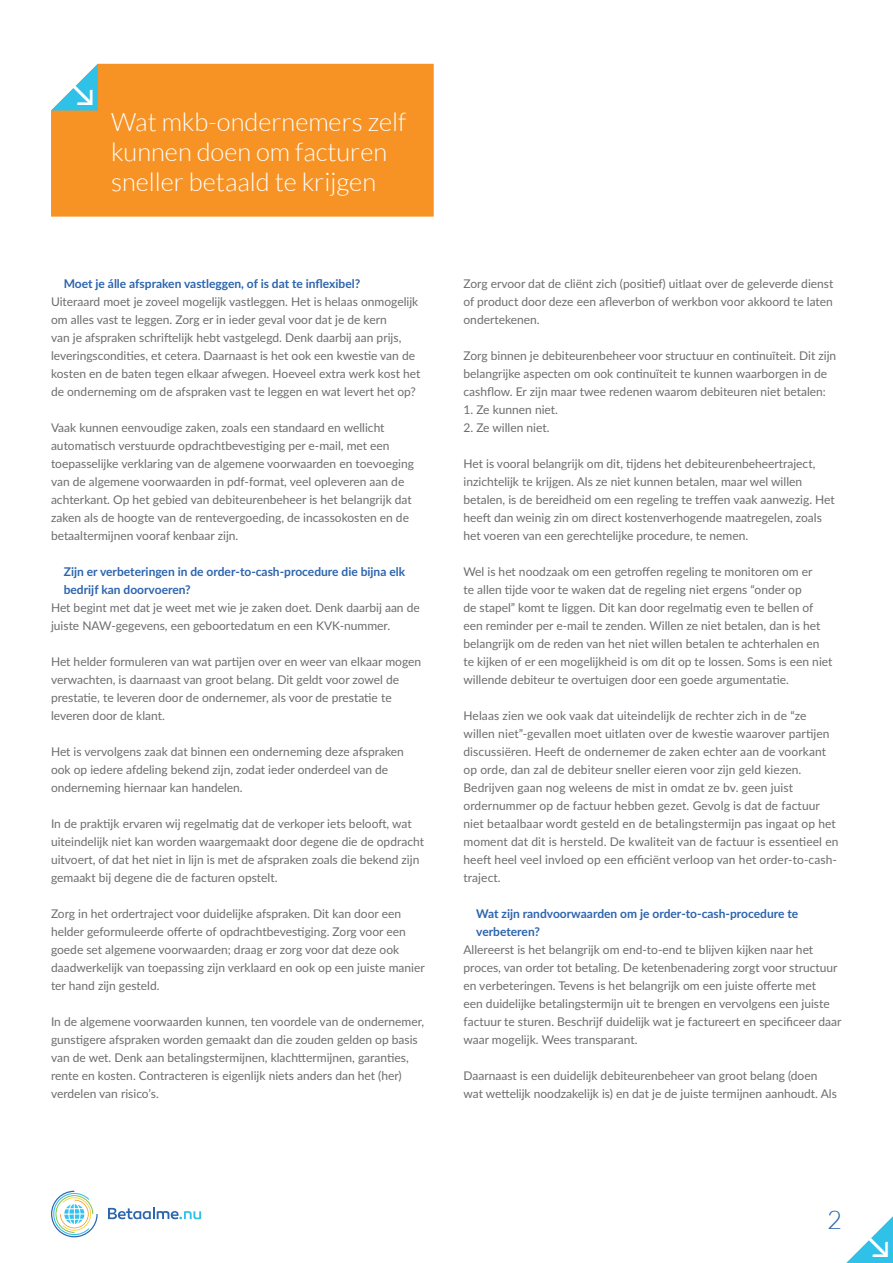
<style>
.page{position:relative;width:893px;height:1263px;background:#fff}
.page>*{position:absolute;margin:0;border:0;box-sizing:border-box;transform-origin:0 0}
.body{font:37.5px "Lato";color:#fff}
.t1{font:300 25.5px/30px "Lato";color:#fff}
.t2{font:300 25.5px "Lato";color:#2c64ae}
.body-2{font:12px/18px "Lato";color:#6c6d70}
.heading_2{font:700 12px/18px "Lato";color:#2c64ae}
</style>
<div class="page">
<div style="left:51px;top:64px;width:383px;height:153px;background:#f79324"></div>
<svg style="left:51px;top:64px;width:47px;height:47px"></svg>
<svg style="left:108px;top:1207px;width:93px;height:12px"></svg>
<svg style="left:51px;top:1191px;width:47px;height:46px"></svg>
<svg style="left:846px;top:1216px;width:47px;height:47px"></svg>
<p class="body" style="left:67px;top:65px;width:30px">↘</p>
<p class="t1" style="left:111px;top:107px;width:297px">Wat mkb-ondernemers zelf kunnen doen om facturen sneller betaald te krijgen</p>
<p class="heading_2" style="left:64px;top:274px;width:298px">Moet je álle afspraken vastleggen, of is dat te inflexibel?</p>
<p class="body-2" style="left:51px;top:292px;width:371px">Uiteraard moet je zoveel mogelijk vastleggen. Het is helaas onmogelijk om alles vast te leggen. Zorg er in ieder geval voor dat je de kern<br>van je afspraken schriftelijk hebt vastgelegd. Denk daarbij aan prijs, leveringscondities, et cetera. Daarnaast is het ook een kwestie van de kosten en de baten tegen elkaar afwegen. Hoeveel extra werk kost het de onderneming om de afspraken vast te leggen en wat levert het op?</p>
<p class="body-2" style="left:51px;top:418px;width:365px">Vaak kunnen eenvoudige zaken, zoals een standaard en wellicht automatisch verstuurde opdrachtbevestiging per e-mail, met een toepasselijke verklaring van de algemene voorwaarden en toevoeging van de algemene voorwaarden in pdf-format, veel opleveren aan de achterkant. Op het gebied van debiteurenbeheer is het belangrijk dat zaken als de hoogte van de rentevergoeding, de incassokosten en de betaaltermijnen vooraf kenbaar zijn.</p>
<p class="heading_2" style="left:64px;top:562px;width:343px">Zijn er verbeteringen in de order-to-cash-procedure die bijna elk bedrijf kan doorvoeren?</p>
<p class="body-2" style="left:51px;top:598px;width:370px">Het begint met dat je weet met wie je zaken doet. Denk daarbij aan de juiste NAW-gegevens, een geboortedatum en een KVK-nummer.</p>
<p class="body-2" style="left:51px;top:652px;width:372px">Het helder formuleren van wat partijen over en weer van elkaar mogen verwachten, is daarnaast van groot belang. Dit geldt voor zowel de prestatie, te leveren door de ondernemer, als voor de prestatie te leveren door de klant.</p>
<p class="body-2" style="left:51px;top:742px;width:354px">Het is vervolgens zaak dat binnen een onderneming deze afspraken ook op iedere afdeling bekend zijn, zodat ieder onderdeel van de onderneming hiernaar kan handelen.</p>
<p class="body-2" style="left:51px;top:814px;width:374px">In de praktijk ervaren wij regelmatig dat de verkoper iets belooft, wat uiteindelijk niet kan worden waargemaakt door degene die de opdracht uitvoert, of dat het niet in lijn is met de afspraken zoals die bekend zijn gemaakt bij degene die de facturen opstelt.</p>
<p class="body-2" style="left:51px;top:904px;width:375px">Zorg in het ordertraject voor duidelijke afspraken. Dit kan door een helder geformuleerde offerte of opdrachtbevestiging. Zorg voor een goede set algemene voorwaarden; draag er zorg voor dat deze ook daadwerkelijk van toepassing zijn verklaard en ook op een juiste manier ter hand zijn gesteld.</p>
<p class="body-2" style="left:51px;top:1012px;width:375px">In de algemene voorwaarden kunnen, ten voordele van de ondernemer, gunstigere afspraken worden gemaakt dan die zouden gelden op basis van de wet. Denk aan betalingstermijnen, klachttermijnen, garanties, rente en kosten. Contracteren is eigenlijk niets anders dan het (her) verdelen van risico’s.</p>
<p class="body-2" style="left:463px;top:274px;width:371px;text-align:justify">Zorg ervoor dat de cliënt zich (positief) uitlaat over de geleverde dienst of product door deze een afleverbon of werkbon voor akkoord te laten ondertekenen.</p>
<p class="body-2" style="left:463px;top:346px;width:374px">Zorg binnen je debiteurenbeheer voor structuur en continuïteit. Dit zijn belangrijke aspecten om ook continuïteit te kunnen waarborgen in de cashflow. Er zijn maar twee redenen waarom debiteuren niet betalen:</p>
<p class="body-2" style="left:463px;top:400px;width:96px">1. Ze kunnen niet.</p>
<p class="body-2" style="left:463px;top:418px;width:88px">2. Ze willen niet.</p>
<p class="body-2" style="left:463px;top:454px;width:373px">Het is vooral belangrijk om dit, tijdens het debiteurenbeheertraject, inzichtelijk te krijgen. Als ze niet kunnen betalen, maar wel willen betalen, is de bereidheid om een regeling te treffen vaak aanwezig. Het heeft dan weinig zin om direct kostenverhogende maatregelen, zoals het voeren van een gerechtelijke procedure, te nemen.</p>
<p class="body-2" style="left:463px;top:562px;width:370px">Wel is het noodzaak om een getroffen regeling te monitoren om er<br>te allen tijde voor te waken dat de regeling niet ergens “onder op<br>de stapel” komt te liggen. Dit kan door regelmatig even te bellen of een reminder per e-mail te zenden. Willen ze niet betalen, dan is het belangrijk om de reden van het niet willen betalen te achterhalen en te kijken of er een mogelijkheid is om dit op te lossen. Soms is een niet willende debiteur te overtuigen door een goede argumentatie.</p>
<p class="body-2" style="left:463px;top:706px;width:376px">Helaas zien we ook vaak dat uiteindelijk de rechter zich in de “ze willen niet”-gevallen moet uitlaten over de kwestie waarover partijen discussiëren. Heeft de ondernemer de zaken echter aan de voorkant op orde, dan zal de debiteur sneller eieren voor zijn geld kiezen.<br>Bedrijven gaan nog weleens de mist in omdat ze bv. geen juist ordernummer op de factuur hebben gezet. Gevolg is dat de factuur niet betaalbaar wordt gesteld en de betalingstermijn pas ingaat op het moment dat dit is hersteld. De kwaliteit van de factuur is essentieel en heeft heel veel invloed op een efficiënt verloop van het order-to-cash&shy;traject.</p>
<p class="heading_2" style="left:476px;top:904px;width:323px">Wat zijn randvoorwaarden om je order-to-cash-procedure te verbeteren?</p>
<p class="body-2" style="left:463px;top:940px;width:380px">Allereerst is het belangrijk om end-to-end te blijven kijken naar het proces, van order tot betaling. De ketenbenadering zorgt voor structuur en verbeteringen. Tevens is het belangrijk om een juiste offerte met<br>een duidelijke betalingstermijn uit te brengen en vervolgens een juiste factuur te sturen. Beschrijf duidelijk wat je factureert en specificeer daar waar mogelijk. Wees transparant.</p>
<p class="body-2" style="left:463px;top:1066px;width:375px">Daarnaast is een duidelijk debiteurenbeheer van groot belang (doen wat wettelijk noodzakelijk is) en dat je de juiste termijnen aanhoudt. Als</p>
<p class="t2" style="left:827px;top:1206px;width:16px">2</p>
<p class="body" style="left:862px;top:1217px;width:30px">↘</p>
</div>
